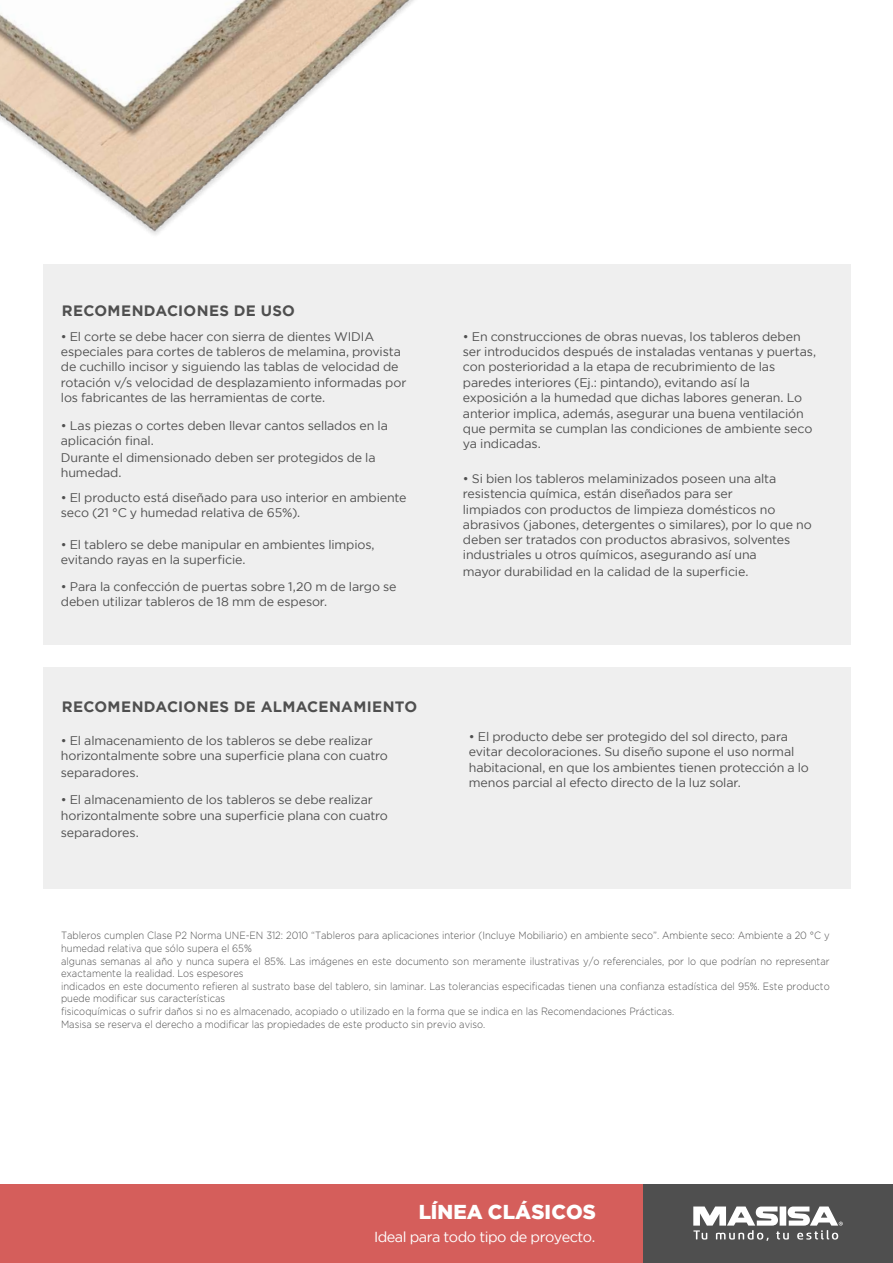
<style>
.page{position:relative;width:893px;height:1263px;background:#fff}
.page>*{position:absolute;margin:0;border:0;box-sizing:border-box;transform-origin:0 0}
.t1{font:900 20.1px "Gotham";letter-spacing:.005em;color:#fff}
.t2{font:700 15px "Gotham";letter-spacing:.02em;color:#4f4f4f}
.t3{font:14.55px "Gotham";letter-spacing:-.04em;color:#fff}
.t4{font:12.45px/15px "Gotham";letter-spacing:-.01em;color:#4f4f4f}
.t5{font:300 10.5px/12.6px "Gotham";color:#4f4f4f;scale:.9 1}
</style>
<div class="page">
<div style="left:43px;top:668px;width:807px;height:221px;background:#efefef"></div>
<div style="left:43px;top:264px;width:807px;height:380px;background:#efefef"></div>
<div style="left:0;top:1184px;width:643px;height:79px;background:#d55e5b"></div>
<div style="left:643px;top:1184px;width:250px;height:79px;background:#4f4f4f"></div>
<svg style="left:693px;top:1206px;width:150px;height:35px"></svg>
<img style="left:0;top:0;width:414px;height:235px">
<p class="t2" style="left:62px;top:302px;width:235px">RECOMENDACIONES DE USO</p>
<p class="t4" style="left:61px;top:329px;width:347px">• El corte se debe hacer con sierra de dientes WIDIA especiales para cortes de tableros de melamina, provista de cuchillo incisor y siguiendo las tablas de velocidad de rotación v/s velocidad de desplazamiento informadas por los fabricantes de las herramientas de corte.</p>
<p class="t4" style="left:61px;top:418px;width:329px">• Las piezas o cortes deben llevar cantos sellados en la aplicación final.</p>
<p class="t4" style="left:61px;top:449px;width:316px">Durante el dimensionado deben ser protegidos de la humedad.</p>
<p class="t4" style="left:61px;top:490px;width:347px">• El producto está diseñado para uso interior en ambiente seco (21 °C y humedad relativa de 65%).</p>
<p class="t4" style="left:61px;top:536px;width:315px">• El tablero se debe manipular en ambientes limpios, evitando rayas en la superficie.</p>
<p class="t4" style="left:61px;top:578px;width:337px">• Para la confección de puertas sobre 1,20 m de largo se deben utilizar tableros de 18 mm de espesor.</p>
<p class="t2" style="left:62px;top:698px;width:357px">RECOMENDACIONES DE ALMACENAMIENTO</p>
<p class="t4" style="left:61px;top:733px;width:329px">• El almacenamiento de los tableros se debe realizar horizontalmente sobre una superficie plana con cuatro</p>
<p class="t4" style="left:61px;top:764px;width:79px">separadores.</p>
<p class="t4" style="left:61px;top:791px;width:329px;line-height:16.5px">• El almacenamiento de los tableros se debe realizar horizontalmente sobre una superficie plana con cuatro separadores.</p>
<p class="t4" style="left:463px;top:329px;width:355px">• En construcciones de obras nuevas, los tableros deben ser introducidos después de instaladas ventanas y puertas, con posterioridad a la etapa de recubrimiento de las paredes interiores (Ej.: pintando), evitando así la exposición a la humedad que dichas labores generan. Lo</p>
<p class="t4" style="left:463px;top:406px;width:351px">anterior implica, además, asegurar una buena ventilación que permita se cumplan las condiciones de ambiente seco ya indicadas.</p>
<p class="t4" style="left:463px;top:470px;width:315px">• Si bien los tableros melaminizados poseen una alta resistencia química, están diseñados para ser</p>
<p class="t4" style="left:463px;top:502px;width:350px">limpiados con productos de limpieza domésticos no abrasivos (jabones, detergentes o similares), por lo que no deben ser tratados con productos abrasivos, solventes industriales u otros químicos, asegurando así una</p>
<p class="t4" style="left:463px;top:563px;width:287px">mayor durabilidad en la calidad de la superficie.</p>
<p class="t4" style="left:469px;top:728px;width:327px">• El producto debe ser protegido del sol directo, para evitar decoloraciones. Su diseño supone el uso normal</p>
<p class="t4" style="left:469px;top:760px;width:341px">habitacional, en que los ambientes tienen protección a lo menos parcial al efecto directo de la luz solar.</p>
<p class="t5" style="left:61px;top:929px;width:855px">Tableros cumplen Clase P2 Norma UNE-EN 312: 2010 “Tableros para aplicaciones interior (Incluye Mobiliario) en ambiente seco”. Ambiente seco: Ambiente a 20 °C y humedad relativa que sólo supera el 65%<br>algunas semanas al año y nunca supera el 85%. Las imágenes en este documento son meramente ilustrativas y/o referenciales, por lo que podrían no representar exactamente la realidad. Los espesores<br>indicados en este documento refieren al sustrato base del tablero, sin laminar. Las tolerancias especificadas tienen una confianza estadística del 95%. Este producto puede modificar sus características<br>fisicoquímicas o sufrir daños si no es almacenado, acopiado o utilizado en la forma que se indica en las Recomendaciones Prácticas.<br>Masisa se reserva el derecho a modificar las propiedades de este producto sin previo aviso.</p>
<h1 class="t1" style="left:419px;top:1198px;width:179px">LÍNEA CLÁSICOS</h1>
<p class="t3" style="left:374px;top:1227px;width:223px">Ideal para todo tipo de proyecto.</p>
</div>
